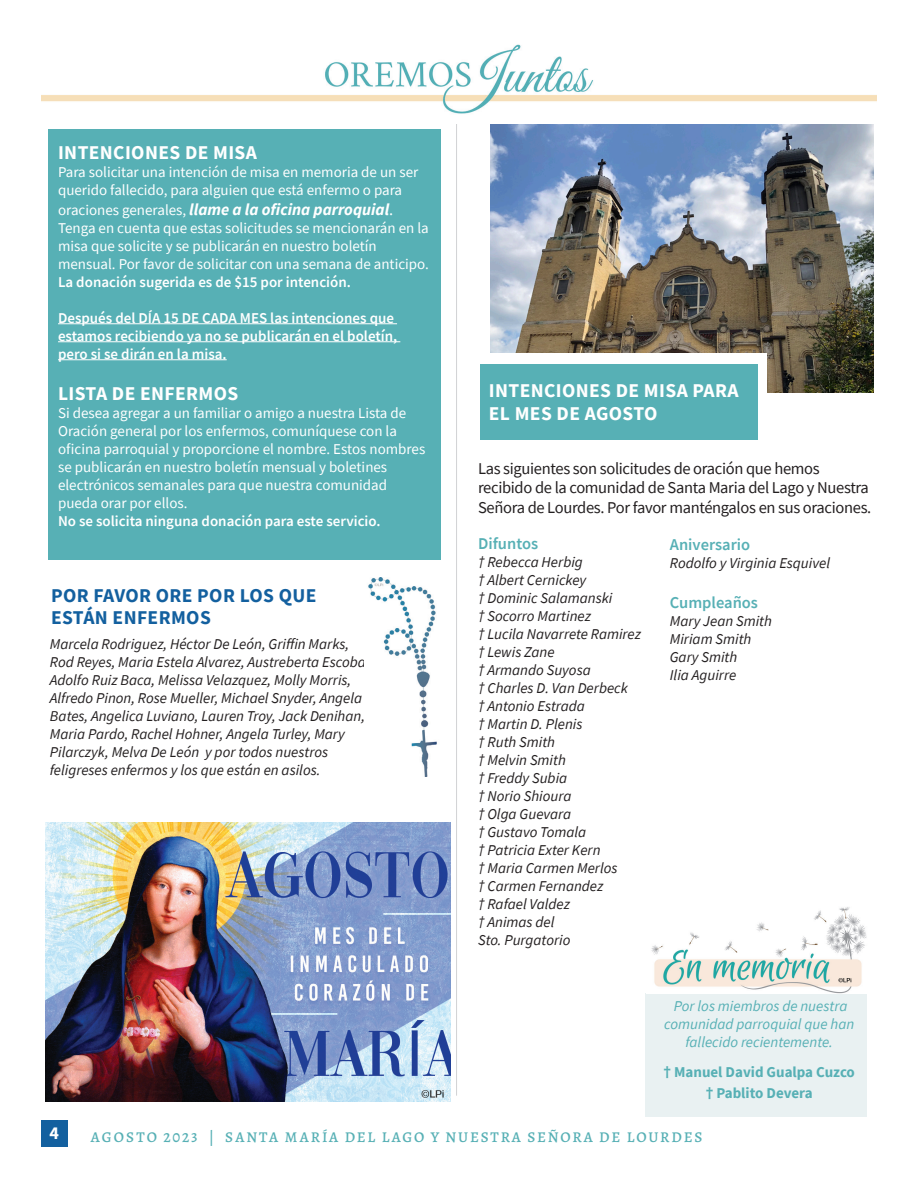
<style>
.page{position:relative;width:918px;height:1188px;background:#fff}
.page>*{position:absolute;margin:0;border:0;box-sizing:border-box;transform-origin:0 0}
.Headline_2_White_Bol{font:700 19.5px/23.4px "Source Sans Pro";letter-spacing:.02em;color:#fff}
.Headline_2_Blue_800f{font:700 19.5px/21.5px "Source Sans Pro";letter-spacing:.02em;color:#13609f}
.Page_Number{font:700 18px "Source Sans Pro";color:#fff}
.Main_Body_Text_138e6{font:16.5px/19.5px "Source Sans Pro";letter-spacing:-.02em;color:#231f20}
.Main_Body_Text_White{font:italic 700 16.5px "Source Sans Pro";color:#fff}
.Subheader_2_Light_Bl{font:600 16.5px "Source Sans Pro";color:#57b0b5}
.Main_Body_Text_138e6-2{font:italic 15px/18px "Source Sans Pro";color:#231f20}
.Main_Body_Text_White-2{font:15px/18px "Source Sans Pro";color:#fff}
.Main_Body_Text_White-3{font:600 15px/18px "Source Sans Pro";color:#fff}
.Main_Body_Text_138e6-3{font:italic 15px/18px "Source Sans Pro";color:#57b0b5;text-align:center}
.Footer_Left{font:500 15px "Alegreya";letter-spacing:.12em;color:#57b0b5}
.Main_Body_Text_138e6-4{font:700 15px "Source Sans Pro";color:#57b0b5}
.s1{font-weight:400;font-style:normal;font-size:15px}
.s2{font-weight:400;font-style:normal}
</style>
<div class="page">
<div style="left:41px;top:1120px;width:27px;height:27px;background:#13609f"></div>
<div style="left:645px;top:993px;width:221px;height:124px;background:#e9f1f2"></div>
<div style="left:48px;top:130px;width:392px;height:430px;background:#57b0b5"></div>
<img style="left:491px;top:124px;width:383px;height:268px">
<hr style="left:58px;top:323px;width:339px;height:1px;background:#fff">
<hr style="left:58px;top:341px;width:342px;height:1px;background:#fff">
<hr style="left:58px;top:359px;width:169px;height:1px;background:#fff">
<hr style="left:456px;top:124px;width:1px;height:972px;background:#d1d2d4">
<div style="left:471px;top:354px;width:296px;height:65px;background:#fff"></div>
<div style="left:480px;top:365px;width:278px;height:75px;background:#57b0b5"></div>
<img style="left:41px;top:44px;width:836px;height:70px">
<img style="left:368px;top:577px;width:69px;height:199px">
<img style="left:646px;top:907px;width:221px;height:87px">
<img style="left:45px;top:823px;width:405px;height:278px">
<p class="Headline_2_White_Bol" style="left:58px;top:140px;width:201px">INTENCIONES DE MISA</p>
<p class="Main_Body_Text_White-2" style="left:58px;top:163px;width:362px">Para solicitar una intención de misa en memoria de un ser querido fallecido, para alguien que está enfermo o para</p>
<p class="Main_Body_Text_White" style="left:58px;top:198px;width:337px"><span class="s1">oraciones generales,</span> llame a la oficina parroquial<span class="s2">.</span></p>
<p class="Main_Body_Text_White-2" style="left:58px;top:219px;width:372px">Tenga en cuenta que estas solicitudes se mencionarán en la misa que solicite y se publicarán en nuestro boletín mensual. Por favor de solicitar con una semana de anticipo.</p>
<p class="Main_Body_Text_White-3" style="left:58px;top:273px;width:294px">La donación sugerida es de $15 por intención.</p>
<p class="Main_Body_Text_White-3" style="left:58px;top:309px;width:341px">Después del DÍA 15 DE CADA MES las intenciones que estamos recibiendo ya no se publicarán en el boletín, pero si se dirán en la misa.</p>
<p class="Headline_2_White_Bol" style="left:58px;top:382px;width:182px">LISTA DE ENFERMOS</p>
<p class="Main_Body_Text_White-2" style="left:58px;top:404px;width:369px">Si desea agregar a un familiar o amigo a nuestra Lista de Oración general por los enfermos, comuníquese con la oficina parroquial y proporcione el nombre. Estos nombres se publicarán en nuestro boletín mensual y boletines electrónicos semanales para que nuestra comunidad pueda orar por ellos.</p>
<p class="Main_Body_Text_White-3" style="left:58px;top:512px;width:324px">No se solicita ninguna donación para este servicio.</p>
<p class="Headline_2_Blue_800f" style="left:51px;top:585px;width:267px">POR FAVOR ORE POR LOS QUE<br>ESTÁN ENFERMOS</p>
<p class="Main_Body_Text_138e6-2" style="left:50px;top:635px;width:325px">Marcela Rodriguez, Héctor De León, Griffin Marks, Rod Reyes, Maria Estela Alvarez, Austreberta Escobar, Adolfo Ruiz Baca, Melissa Velazquez, Molly Morris, Alfredo Pinon, Rose Mueller, Michael Snyder, Angela Bates, Angelica Luviano, Lauren Troy, Jack Denihan,</p>
<p class="Main_Body_Text_138e6-2" style="left:50px;top:725px;width:297px">Maria Pardo, Rachel Hohner, Angela Turley, Mary<br>Pilarczyk, Melva De León y por todos nuestros feligreses enfermos y los que están en asilos.</p>
<p class="Headline_2_White_Bol" style="left:489px;top:379px;width:251px">INTENCIONES DE MISA PARA<br>EL MES DE AGOSTO</p>
<p class="Main_Body_Text_138e6" style="left:478px;top:458px;width:343px">Las siguientes son solicitudes de oración que hemos</p>
<p class="Main_Body_Text_138e6" style="left:478px;top:478px;width:395px">recibido de la comunidad de Santa Maria del Lago y Nuestra<br>Señora de Lourdes. Por favor manténgalos en sus oraciones.</p>
<p class="Subheader_2_Light_Bl" style="left:478px;top:533px;width:62px">Difuntos</p>
<p class="Main_Body_Text_138e6-2" style="left:478px;top:553px;width:106px">† Rebecca Herbig</p>
<p class="Main_Body_Text_138e6-2" style="left:478px;top:571px;width:110px">† Albert Cernickey</p>
<p class="Main_Body_Text_138e6-2" style="left:478px;top:589px;width:136px">† Dominic Salamanski</p>
<p class="Main_Body_Text_138e6-2" style="left:478px;top:607px;width:114px">† Socorro Martinez</p>
<p class="Main_Body_Text_138e6-2" style="left:478px;top:625px;width:164px">† Lucila Navarrete Ramirez</p>
<p class="Main_Body_Text_138e6-2" style="left:478px;top:643px;width:78px">† Lewis Zane</p>
<p class="Main_Body_Text_138e6-2" style="left:478px;top:661px;width:114px">† Armando Suyosa</p>
<p class="Main_Body_Text_138e6-2" style="left:478px;top:679px;width:151px">† Charles D. Van Derbeck</p>
<p class="Main_Body_Text_138e6-2" style="left:478px;top:697px;width:108px">† Antonio Estrada</p>
<p class="Main_Body_Text_138e6-2" style="left:478px;top:715px;width:106px">† Martin D. Plenis</p>
<p class="Main_Body_Text_138e6-2" style="left:478px;top:733px;width:78px">† Ruth Smith</p>
<p class="Main_Body_Text_138e6-2" style="left:478px;top:751px;width:89px">† Melvin Smith</p>
<p class="Main_Body_Text_138e6-2" style="left:478px;top:769px;width:91px">† Freddy Subia</p>
<p class="Main_Body_Text_138e6-2" style="left:478px;top:787px;width:95px">† Norio Shioura</p>
<p class="Main_Body_Text_138e6-2" style="left:478px;top:805px;width:95px">† Olga Guevara</p>
<p class="Main_Body_Text_138e6-2" style="left:478px;top:823px;width:110px">† Gustavo Tomala</p>
<p class="Main_Body_Text_138e6-2" style="left:478px;top:841px;width:124px">† Patricia Exter Kern</p>
<p class="Main_Body_Text_138e6-2" style="left:478px;top:859px;width:141px">† Maria Carmen Merlos</p>
<p class="Main_Body_Text_138e6-2" style="left:478px;top:877px;width:127px">† Carmen Fernandez</p>
<p class="Main_Body_Text_138e6-2" style="left:478px;top:895px;width:93px">† Rafael Valdez</p>
<p class="Main_Body_Text_138e6-2" style="left:478px;top:913px;width:78px">† Animas del</p>
<p class="Main_Body_Text_138e6-2" style="left:478px;top:931px;width:94px">Sto. Purgatorio</p>
<p class="Subheader_2_Light_Bl" style="left:670px;top:534px;width:82px">Aniversario</p>
<p class="Main_Body_Text_138e6-2" style="left:670px;top:554px;width:162px">Rodolfo y Virginia Esquivel</p>
<p class="Subheader_2_Light_Bl" style="left:670px;top:592px;width:90px">Cumpleaños</p>
<p class="Main_Body_Text_138e6-2" style="left:670px;top:612px;width:104px">Mary Jean Smith</p>
<p class="Main_Body_Text_138e6-2" style="left:670px;top:630px;width:83px">Miriam Smith</p>
<p class="Main_Body_Text_138e6-2" style="left:670px;top:648px;width:69px">Gary Smith</p>
<p class="Main_Body_Text_138e6-2" style="left:670px;top:666px;width:68px">Ilia Aguirre</p>
<p class="Main_Body_Text_138e6-3" style="left:664px;top:997px;width:192px">Por los miembros de nuestra comunidad parroquial que han fallecido recientemente.</p>
<p class="Main_Body_Text_138e6-4" style="left:663px;top:1062px;width:193px">† Manuel David Gualpa Cuzco</p>
<p class="Main_Body_Text_138e6-4" style="left:706px;top:1083px;width:108px">† Pablito Devera</p>
<p class="Page_Number" style="left:50px;top:1121px;width:11px">4</p>
<p class="Footer_Left" style="left:91px;top:1127px;width:613px">AGOSTO 2023 | SANTA MARÍA DEL LAGO Y NUESTRA SEÑORA DE LOURDES</p>
</div>
